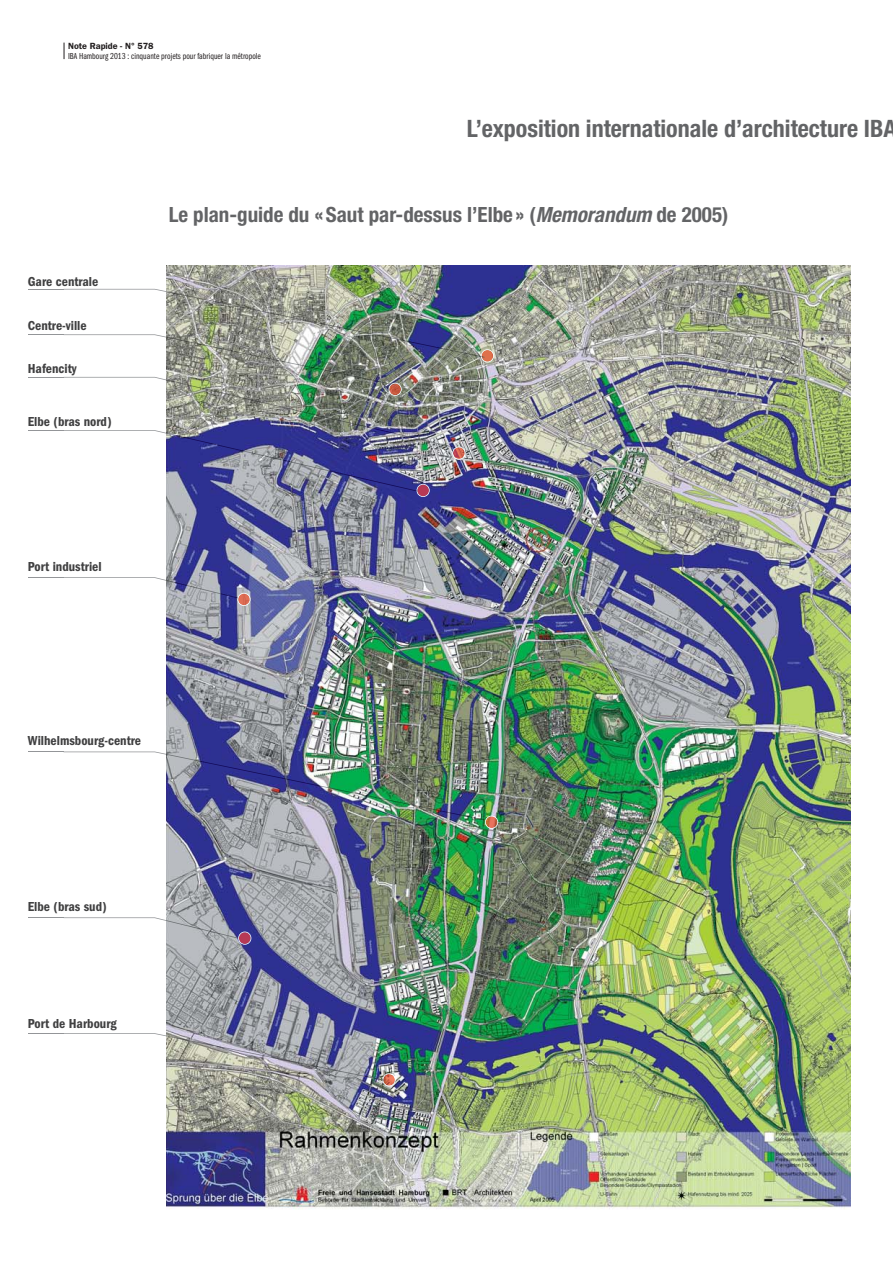
<style>
.page{position:relative;width:893px;height:1263px;background:#fff}
.page>*{position:absolute;margin:0;border:0;box-sizing:border-box;transform-origin:0 0}
.t1{font:700 condensed 24px "Helvetica Neue";color:#636466}
.t2{font:700 condensed 21px "Helvetica Neue";color:#636466}
.t3{font:600 condensed 13.5px "Franklin Gothic";color:#404041}
.t4{font:9px "Franklin Gothic Book Cmpr";color:#231f20}
.t5{font:600 9px "Franklin Gothic";color:#231f20}
.s1{font-style:italic}
</style>
<div class="page">
<svg style="left:64px;top:43px;width:1px;height:16px"></svg>
<img style="left:166px;top:265px;width:684px;height:944px">
<div style="left:452px;top:447px;width:13px;height:13px;border:2px solid #fff;border-radius:50%"></div>
<div style="left:416px;top:484px;width:14px;height:13px;border:2px solid #fff;border-radius:50%"></div>
<div style="left:382px;top:1073px;width:14px;height:13px;border:2px solid #fff;border-radius:50%"></div>
<svg style="left:486px;top:816px;width:11px;height:12px"></svg>
<div style="left:485px;top:816px;width:13px;height:13px;border:2px solid #fff;border-radius:50%"></div>
<div style="left:237px;top:593px;width:14px;height:13px;border:2px solid #fff;border-radius:50%"></div>
<div style="left:481px;top:349px;width:13px;height:13px;border:2px solid #fff;border-radius:50%"></div>
<hr style="left:28px;top:289px;width:36px;height:1px;background:#939598">
<svg style="left:64px;top:289px;width:102px;height:3px"></svg>
<img style="left:166px;top:291px;width:315px;height:66px">
<svg style="left:481px;top:350px;width:12px;height:12px"></svg>
<hr style="left:28px;top:752px;width:36px;height:1px;background:#939598">
<svg style="left:64px;top:752px;width:102px;height:3px"></svg>
<img style="left:166px;top:754px;width:319px;height:66px">
<hr style="left:28px;top:1033px;width:36px;height:1px;background:#939598">
<svg style="left:64px;top:1033px;width:102px;height:3px"></svg>
<img style="left:166px;top:1035px;width:216px;height:45px">
<svg style="left:382px;top:1074px;width:13px;height:12px"></svg>
<hr style="left:28px;top:334px;width:36px;height:1px;background:#939598">
<svg style="left:64px;top:334px;width:102px;height:3px"></svg>
<img style="left:166px;top:337px;width:227px;height:43px">
<hr style="left:28px;top:377px;width:36px;height:1px;background:#939598">
<svg style="left:64px;top:377px;width:102px;height:3px"></svg>
<img style="left:166px;top:380px;width:290px;height:68px">
<svg style="left:453px;top:447px;width:12px;height:12px"></svg>
<hr style="left:28px;top:430px;width:36px;height:1px;background:#939598">
<svg style="left:64px;top:430px;width:102px;height:4px"></svg>
<img style="left:166px;top:433px;width:251px;height:58px">
<svg style="left:416px;top:485px;width:13px;height:11px"></svg>
<hr style="left:28px;top:577px;width:36px;height:1px;background:#939598">
<svg style="left:64px;top:577px;width:102px;height:4px"></svg>
<img style="left:166px;top:580px;width:72px;height:18px">
<svg style="left:237px;top:594px;width:13px;height:11px"></svg>
<hr style="left:28px;top:917px;width:36px;height:1px;background:#939598">
<svg style="left:64px;top:917px;width:102px;height:4px"></svg>
<img style="left:166px;top:920px;width:72px;height:19px">
<svg style="left:389px;top:384px;width:12px;height:11px"></svg>
<div style="left:388px;top:383px;width:14px;height:13px;border:2px solid #fff;border-radius:50%"></div>
<svg style="left:239px;top:932px;width:12px;height:12px"></svg>
<div style="left:238px;top:932px;width:13px;height:13px;border:2px solid #fff;border-radius:50%"></div>
<p class="t5" style="left:68px;top:43px;width:87px">Note Rapide - N° 578</p>
<p class="t4" style="left:68px;top:53px;width:194px">IBA Hambourg 2013 : cinquante projets pour fabriquer la métropole</p>
<h1 class="t1" style="left:467px;top:120px;width:431px">L’exposition internationale d’architecture IBA</h1>
<p class="t3" style="left:28px;top:277px;width:72px">Gare centrale</p>
<p class="t3" style="left:28px;top:321px;width:60px">Centre-ville</p>
<p class="t3" style="left:28px;top:364px;width:50px">Hafencity</p>
<p class="t3" style="left:28px;top:417px;width:85px">Elbe (bras nord)</p>
<p class="t3" style="left:28px;top:562px;width:75px">Port industriel</p>
<h2 class="t2" style="left:169px;top:207px;width:561px">Le plan-guide du «Saut par-dessus l’Elbe » (<span class="s1">Memorandum</span>de 2005)</h2>
<p class="t3" style="left:28px;top:736px;width:115px">Wilhelmsbourg-centre</p>
<p class="t3" style="left:28px;top:902px;width:80px">Elbe (bras sud)</p>
<p class="t3" style="left:28px;top:1019px;width:90px">Port de Harbourg</p>
</div>
